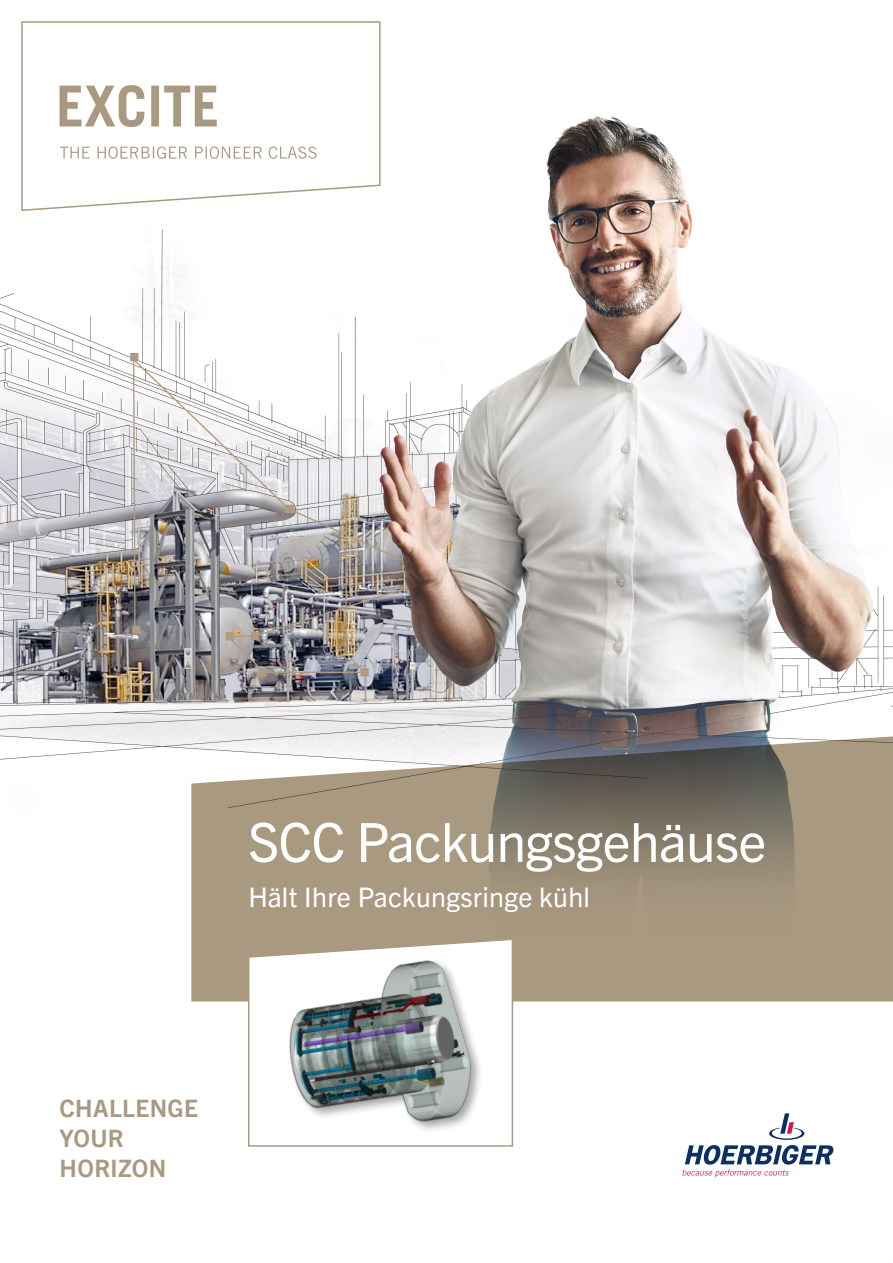
<style>
.page{position:relative;width:893px;height:1263px;background:#fff}
.page>*{position:absolute;margin:0;border:0;box-sizing:border-box;transform-origin:0 0}
.titel_cover{font:54px "Trade Gothic Next LT Pro";letter-spacing:-.015em;color:#fff}
.subtitel_cover{font:27px "Trade Gothic Next LT Pro";letter-spacing:.01em;color:#fff}
.Class_Subclaim{font:700 24px "Trade Gothic Next LT Pro";letter-spacing:.015em;color:#a99981}
</style>
<div class="page">
<img style="left:0;top:229px;width:285px;height:531px">
<img style="left:285px;top:116px;width:608px;height:619px">
<svg style="left:191px;top:735px;width:702px;height:266px;background:#a19482"></svg>
<svg style="left:21px;top:21px;width:360px;height:190px"></svg>
<svg style="left:60px;top:85px;width:157px;height:42px"></svg>
<svg style="left:60px;top:146px;width:257px;height:13px"></svg>
<svg style="left:682px;top:1113px;width:152px;height:64px"></svg>
<svg style="left:247px;top:938px;width:267px;height:209px"></svg>
<img style="left:269px;top:953px;width:223px;height:194px">
<p class="titel_cover" style="left:248px;top:805px;width:520px">SCC Packungsgehäuse</p>
<p class="subtitel_cover" style="left:248px;top:878px;width:343px">Hält Ihre Packungsringe kühl</p>
<p class="Class_Subclaim" style="left:60px;top:1092px;width:140px">CHALLENGE</p>
<p class="Class_Subclaim" style="left:60px;top:1122px;width:66px">YOUR</p>
<p class="Class_Subclaim" style="left:60px;top:1152px;width:108px">HORIZON</p>
</div>
